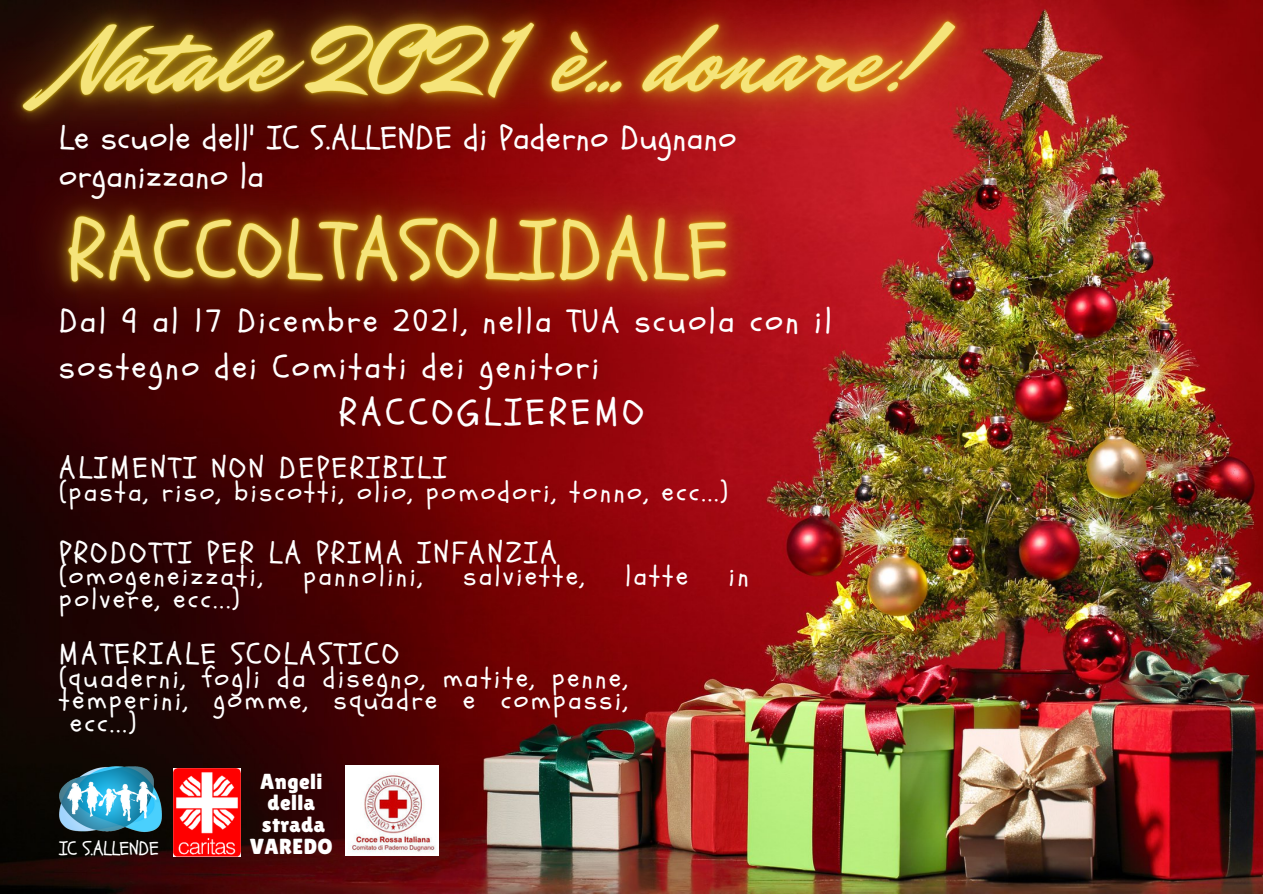
<style>
.page{position:relative;width:1263px;height:894px;background:#fff}
.page>*{position:absolute;margin:0;border:0;box-sizing:border-box;transform-origin:0 0}
.t1{font:37.5px "Schoolbell";letter-spacing:.125em;color:#fff}
.t2{font:33px/46px "Schoolbell";letter-spacing:.085em;color:#fff}
.t3{font:33px "Schoolbell";letter-spacing:.03em;color:#fff}
.t4{font:30px "Schoolbell";letter-spacing:.1em;color:#fff}
.t5{font:27px "Schoolbell";letter-spacing:.1em;color:#fff}
.t6{font:21.75px "Lilita One";letter-spacing:.02em;color:#fff}
.t7{font:19.35px "Schoolbell";letter-spacing:-.01em;color:#fff}
</style>
<div class="page">
<img style="left:0;top:0;width:1263px;height:893px">
<img style="left:59px;top:747px;width:103px;height:103px">
<img style="left:173px;top:768px;width:68px;height:87px">
<img style="left:345px;top:765px;width:94px;height:90px">
<img style="left:0;top:0;width:1057px;height:233px">
<img style="left:0;top:109px;width:818px;height:286px">
<p class="t3" style="left:59px;top:117px;width:678px">Le scuole dell' IC S.ALLENDE di Paderno Dugnano</p>
<p class="t3" style="left:59px;top:154px;width:206px">organizzano la</p>
<p class="t2" style="left:59px;top:298px;width:774px">Dal 9 al 17 Dicembre 2021, nella TUA scuola con il sostegno dei Comitati dei genitori</p>
<p class="t1" style="left:339px;top:387px;width:306px">RACCOGLIEREMO</p>
<p class="t4" style="left:59px;top:448px;width:389px">ALIMENTI NON DEPERIBILI</p>
<p class="t5" style="left:59px;top:473px;width:670px">(pasta, riso, biscotti, olio, pomodori, tonno, ecc...)</p>
<p class="t4" style="left:59px;top:533px;width:499px">PRODOTTI PER LA PRIMA INFANZIA</p>
<p class="t5" style="left:59px;top:558px;width:205px">(omogeneizzati,</p>
<p class="t5" style="left:304px;top:558px;width:120px">pannolini,</p>
<p class="t5" style="left:463px;top:558px;width:122px">salviette,</p>
<p class="t5" style="left:625px;top:558px;width:64px">latte</p>
<p class="t5" style="left:729px;top:558px;width:21px">in</p>
<p class="t5" style="left:59px;top:581px;width:182px">polvere, ecc...)</p>
<p class="t4" style="left:59px;top:634px;width:341px">MATERIALE SCOLASTICO</p>
<p class="t5" style="left:59px;top:659px;width:570px">(quaderni, fogli da disegno, matite, penne,</p>
<p class="t5" style="left:59px;top:682px;width:570px">temperini, gomme, squadre e compassi,</p>
<p class="t5" style="left:70px;top:704px;width:67px">ecc...)</p>
<p class="t7" style="left:59px;top:835px;width:101px">IC S.ALLENDE</p>
<p class="t6" style="left:260px;top:768px;width:64px">Angeli</p>
<p class="t6" style="left:267px;top:790px;width:49px">della</p>
<p class="t6" style="left:262px;top:811px;width:65px">strada</p>
<p class="t6" style="left:250px;top:833px;width:84px">VAREDO</p>
</div>
